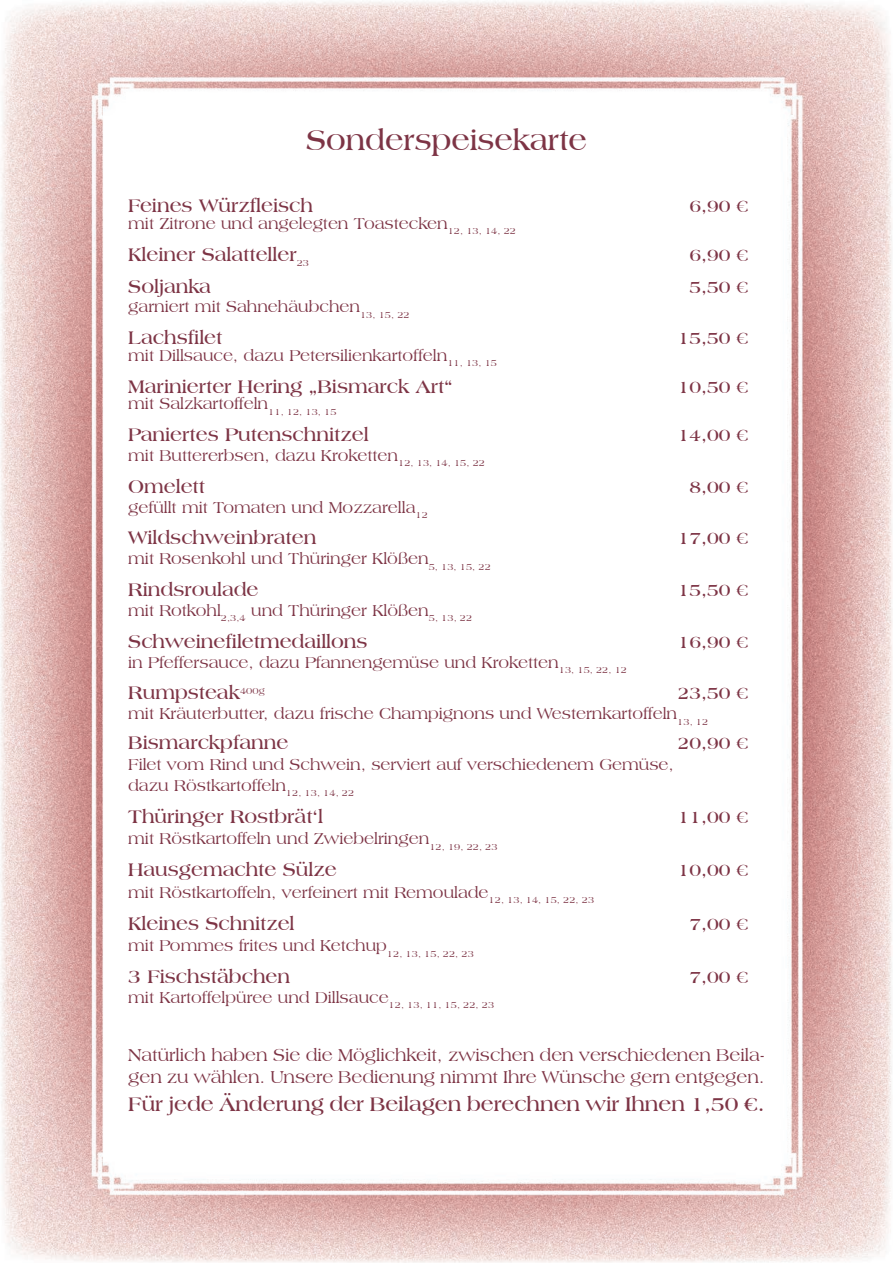
<style>
.page{position:relative;width:893px;height:1263px;background:#fff}
.page>*{position:absolute;margin:0;border:0;box-sizing:border-box;transform-origin:0 0}
.t1{font:700 30px "Americana BT";color:#7d3445}
.t2{font:700 21px "Americana BT";color:#7d3445}
.t3{font:700 19.5px "Americana BT";color:#7d3445}
.t4{font:18px/21.6px "Americana BT";color:#7d3445}
.t5{font:700 18px "Americana BT";color:#7d3445}
.t6{font:16.5px/21px "Americana BT";color:#7d3445}
.s1{font-weight:400}
</style>
<div class="page">
<img style="left:0;top:1px;width:893px;height:1262px">
<div style="left:128px;top:128px;width:637px;height:999px;background:#fff"></div>
<h1 class="t1" style="left:306px;top:122px;width:282px">Sonderspeisekarte</h1>
<p class="t3" style="left:128px;top:194px;width:186px">Feines Würzfleisch</p>
<p class="t5" style="left:689px;top:195px;width:60px">6,90 <span class="s1">€</span></p>
<p class="t6" style="left:128px;top:213px;width:389px">mit Zitrone und angelegten Toastecken<sub>12,</sub> <sub>13,</sub> <sub>14,</sub> <sub>22</sub></p>
<p class="t3" style="left:128px;top:242px;width:182px">Kleiner Salatteller<sub>23</sub></p>
<p class="t5" style="left:689px;top:244px;width:60px">6,90 <span class="s1">€</span></p>
<p class="t3" style="left:128px;top:274px;width:84px">Soljanka</p>
<p class="t5" style="left:689px;top:276px;width:60px">5,50 <span class="s1">€</span></p>
<p class="t6" style="left:128px;top:296px;width:283px">garniert mit Sahnehäubchen<sub>13,</sub> <sub>15,</sub> <sub>22</sub></p>
<p class="t3" style="left:128px;top:326px;width:96px">Lachsfilet</p>
<p class="t5" style="left:678px;top:327px;width:72px">15,50 <span class="s1">€</span></p>
<p class="t6" style="left:128px;top:345px;width:370px">mit Dillsauce, dazu Petersilienkartoffeln<sub>11,</sub> <sub>13,</sub> <sub>15</sub></p>
<p class="t3" style="left:128px;top:374px;width:326px">Marinierter Hering „Bismarck Art“</p>
<p class="t5" style="left:678px;top:376px;width:72px">10,50 <span class="s1">€</span></p>
<p class="t6" style="left:128px;top:393px;width:210px">mit Salzkartoffeln<sub>11,</sub> <sub>12,</sub> <sub>13,</sub> <sub>15</sub></p>
<p class="t3" style="left:128px;top:423px;width:242px">Paniertes Putenschnitzel</p>
<p class="t5" style="left:678px;top:424px;width:72px">14,00 <span class="s1">€</span></p>
<p class="t6" style="left:128px;top:445px;width:358px">mit Buttererbsen, dazu Kroketten<sub>12,</sub> <sub>13,</sub> <sub>14,</sub> <sub>15,</sub> <sub>22</sub></p>
<p class="t3" style="left:128px;top:474px;width:78px">Omelett</p>
<p class="t5" style="left:689px;top:476px;width:60px">8,00 <span class="s1">€</span></p>
<p class="t6" style="left:128px;top:496px;width:301px">gefüllt mit Tomaten und Mozzarella<sub>12</sub></p>
<p class="t3" style="left:128px;top:526px;width:190px">Wildschweinbraten</p>
<p class="t5" style="left:678px;top:527px;width:72px">17,00 <span class="s1">€</span></p>
<p class="t6" style="left:128px;top:548px;width:364px">mit Rosenkohl und Thüringer Klößen<sub>5,</sub> <sub>13,</sub> <sub>15,</sub> <sub>22</sub></p>
<p class="t3" style="left:128px;top:578px;width:132px">Rindsroulade</p>
<p class="t5" style="left:678px;top:579px;width:72px">15,50 <span class="s1">€</span></p>
<p class="t6" style="left:128px;top:600px;width:346px">mit Rotkohl<sub>2,3,4</sub> und Thüringer Klößen<sub>5,</sub> <sub>13,</sub> <sub>22</sub></p>
<p class="t3" style="left:128px;top:629px;width:241px">Schweinefiletmedaillons</p>
<p class="t5" style="left:678px;top:631px;width:72px">16,90 <span class="s1">€</span></p>
<p class="t6" style="left:128px;top:651px;width:500px">in Pfeffersauce, dazu Pfannengemüse und Kroketten<sub>13,</sub> <sub>15,</sub> <sub>22,</sub> <sub>12</sub></p>
<p class="t3" style="left:128px;top:681px;width:138px">Rumpsteak<sup>400g</sup></p>
<p class="t5" style="left:678px;top:682px;width:72px">23,50 <span class="s1">€</span></p>
<p class="t6" style="left:128px;top:703px;width:582px">mit Kräuterbutter, dazu frische Champignons und Westernkartoffeln<sub>13,</sub> <sub>12</sub></p>
<p class="t3" style="left:128px;top:730px;width:162px">Bismarckpfanne</p>
<p class="t5" style="left:678px;top:732px;width:72px">20,90 <span class="s1">€</span></p>
<p class="t6" style="left:128px;top:754px;width:547px">Filet vom Rind und Schwein, serviert auf verschiedenem Gemüse, dazu Röstkartoffeln<sub>12,</sub> <sub>13,</sub> <sub>14,</sub> <sub>22</sub></p>
<p class="t3" style="left:128px;top:804px;width:196px">Thüringer Rostbrät‘l</p>
<p class="t5" style="left:678px;top:806px;width:72px">11,00 <span class="s1">€</span></p>
<p class="t6" style="left:128px;top:828px;width:371px">mit Röstkartoffeln und Zwiebelringen<sub>12,</sub> <sub>19,</sub> <sub>22,</sub> <sub>23</sub></p>
<p class="t3" style="left:128px;top:858px;width:210px">Hausgemachte Sülze</p>
<p class="t5" style="left:678px;top:859px;width:72px">10,00 <span class="s1">€</span></p>
<p class="t6" style="left:128px;top:881px;width:467px">mit Röstkartoffeln, verfeinert mit Remoulade<sub>12,</sub> <sub>13,</sub> <sub>14,</sub> <sub>15,</sub> <sub>22,</sub> <sub>23</sub></p>
<p class="t3" style="left:128px;top:911px;width:168px">Kleines Schnitzel</p>
<p class="t5" style="left:689px;top:912px;width:60px">7,00 <span class="s1">€</span></p>
<p class="t6" style="left:128px;top:935px;width:347px">mit Pommes frites und Ketchup<sub>12,</sub> <sub>13,</sub> <sub>15,</sub> <sub>22,</sub> <sub>23</sub></p>
<p class="t3" style="left:128px;top:965px;width:163px">3 Fischstäbchen</p>
<p class="t5" style="left:689px;top:966px;width:60px">7,00 <span class="s1">€</span></p>
<p class="t6" style="left:128px;top:987px;width:368px">mit Kartoffelpüree und Dillsauce<sub>12,</sub> <sub>13,</sub> <sub>11,</sub> <sub>15,</sub> <sub>22,</sub> <sub>23</sub></p>
<p class="t4" style="left:128px;top:1044px;width:638px">Natürlich haben Sie die Möglichkeit, zwischen den verschiedenen Beila&shy;gen zu wählen. Unsere Bedienung nimmt Ihre Wünsche gern entgegen.</p>
<p class="t2" style="left:128px;top:1091px;width:638px">Für jede Änderung der Beilagen berechnen wir Ihnen 1,50 €.</p>
</div>
